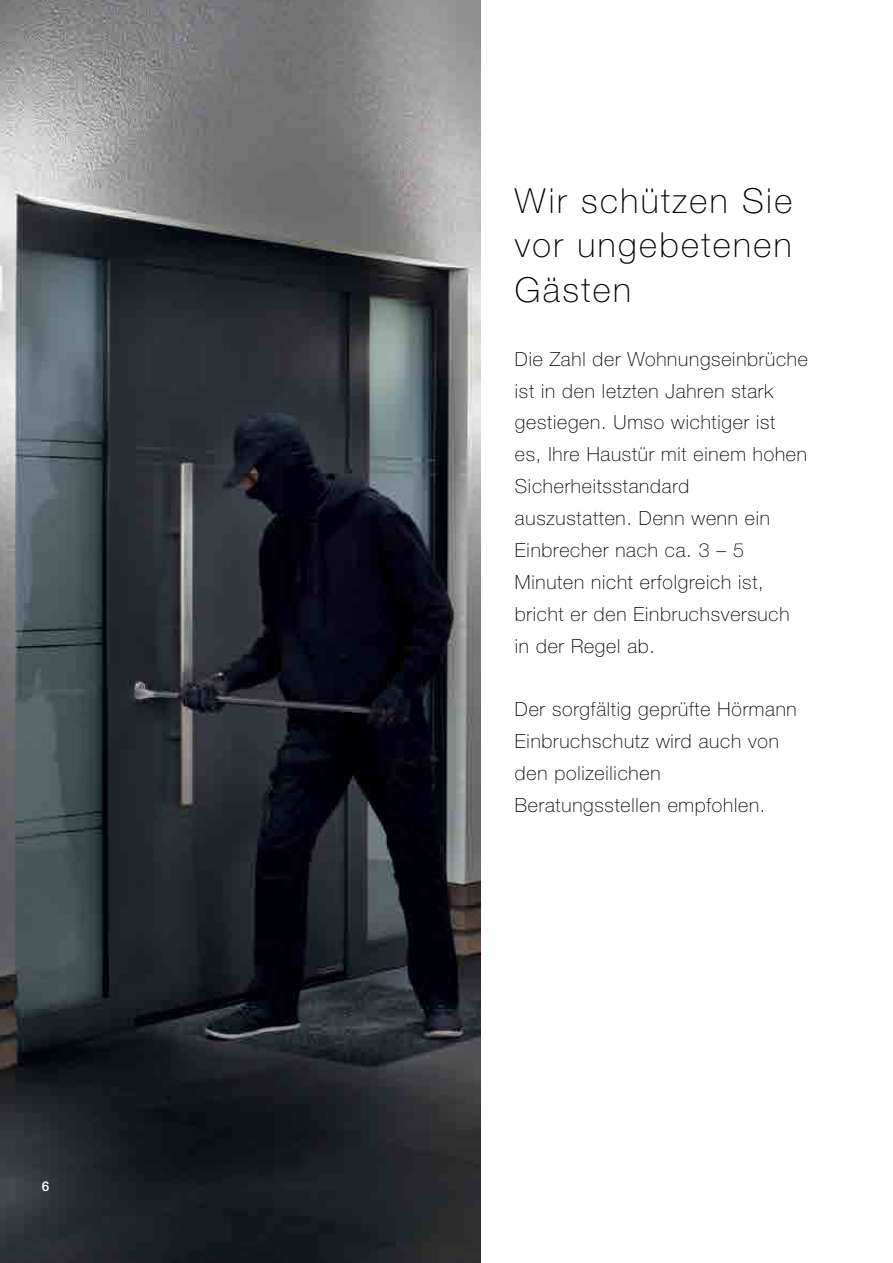
<style>
.page{position:relative;width:893px;height:1263px;background:#fff}
.page>*{position:absolute;margin:0;border:0;box-sizing:border-box;transform-origin:0 0}
.t1{font:100 34.5px/44.7px "Hoermann Helvetica Neue";letter-spacing:.07em;color:#000;text-align:justify}
.t2{font:100 19.5px/32px "Hoermann Helvetica Neue";letter-spacing:.04em;color:#000}
.t3{font:500 13.5px "Hoermann Helvetica Neue";color:#fff}
</style>
<div class="page">
<img style="left:0;top:0;width:481px;height:1263px">
<p class="t3" style="left:42px;top:1176px;width:9px">6</p>
<h1 class="t1" style="left:515px;top:176px;width:279px">Wir schützen Sie vor ungebetenen Gästen</h1>
<p class="t2" style="left:515px;top:341px;width:294px">Die Zahl der Wohnungseinbrüche ist in den letzten Jahren stark gestiegen. Umso wichtiger ist<br>es, Ihre Haustür mit einem hohen<br>Sicherheitsstandard auszustatten. Denn wenn ein<br>Einbrecher nach ca. 3 – 5<br>Minuten nicht erfolgreich ist, bricht er den Einbruchsversuch in der Regel ab.</p>
<p class="t2" style="left:515px;top:692px;width:283px">Der sorgfältig geprüfte Hörmann<br>Einbruchschutz wird auch von den polizeilichen<br>Beratungsstellen empfohlen.</p>
</div>
